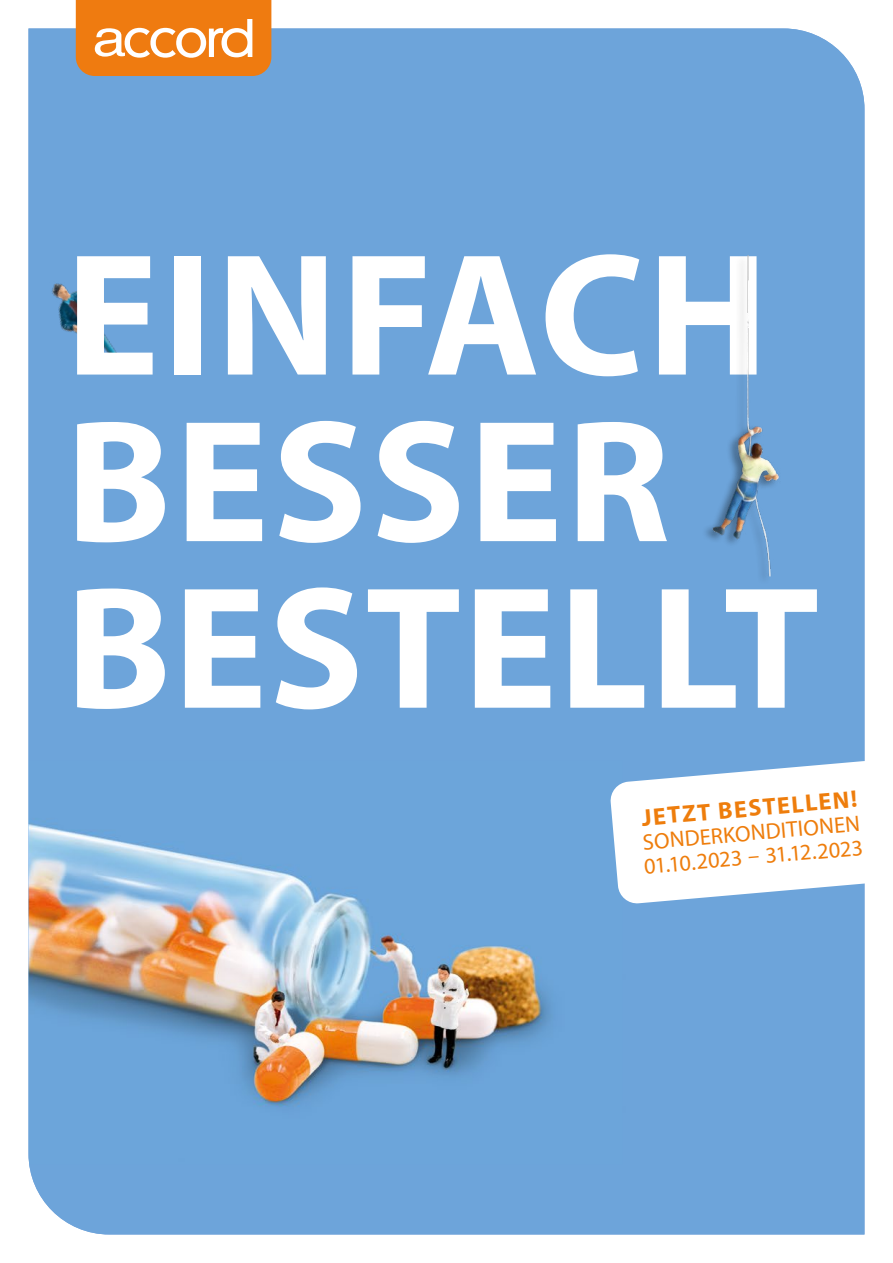
<style>
.page{position:relative;width:893px;height:1263px;background:#fff}
.page>*{position:absolute;margin:0;border:0;box-sizing:border-box;transform-origin:0 0}
.t1{font:700 175.5px/166.5px "Myriad Pro";letter-spacing:.015em;color:#fff}
.t2{font:700 24px "Myriad Pro";color:#ee7d0c}
.t3{font:22.5px/24px "Myriad Pro";color:#ee7d0c}
</style>
<div class="page">
<img style="left:28px;top:28px;width:836px;height:1206px">
<div style="left:28px;top:149px;width:170px;height:366px;background:#6da4da"></div>
<div style="left:701px;top:253px;width:78px;height:333px;background:#6da4da"></div>
<div style="left:395px;top:255px;width:470px;height:322px;background:#6da4da"></div>
<svg style="left:610px;top:760px;width:255px;height:144px"></svg>
<svg style="left:76px;top:0;width:195px;height:76px;background:#ef8d32"></svg>
<h1 class="t1" style="left:66px;top:226px;width:755px">EINFACH<br>BESSER<br>BESTELLT</h1>
<p class="t2" style="left:640px;top:802px;width:218px;rotate:-5deg">JETZT BESTELLEN!</p>
<p class="t3" style="left:641px;top:830px;width:221px;rotate:-5deg">SONDERKONDITIONEN<br>01.10.2023 – 31.12.2023</p>
</div>
